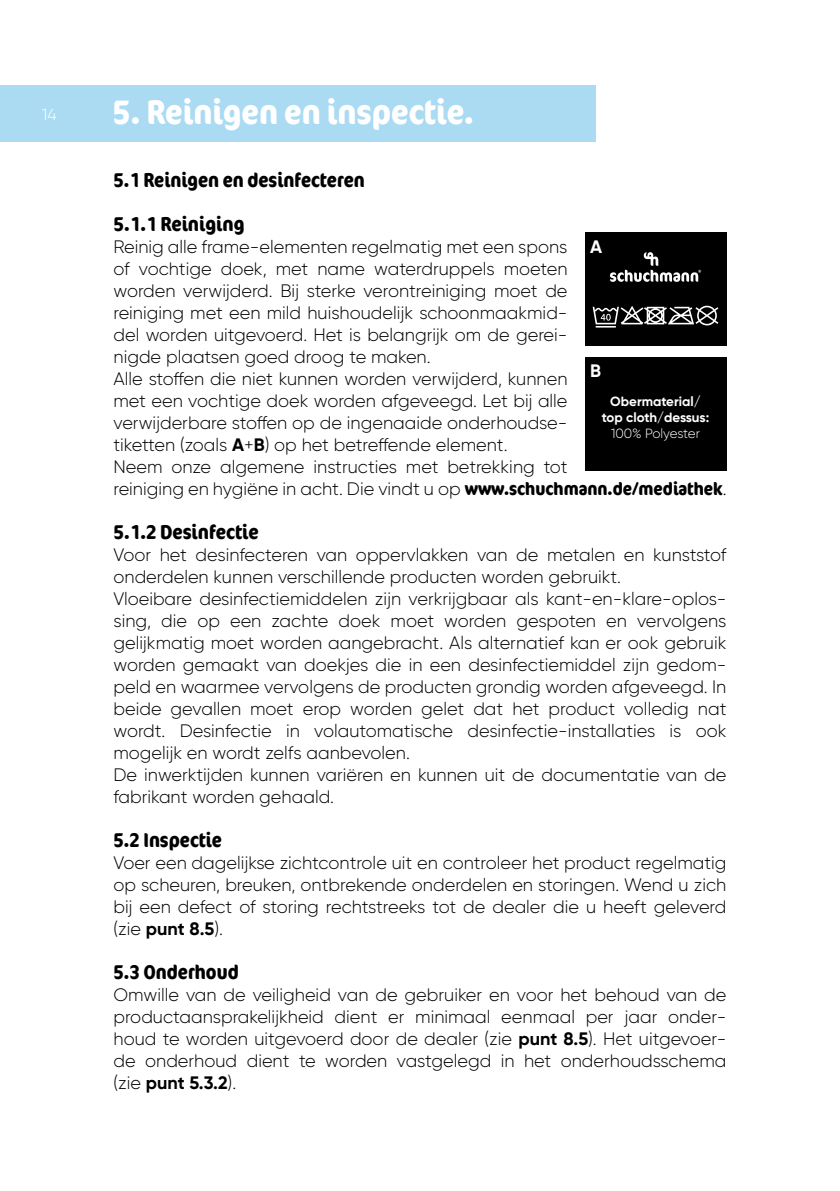
<style>
.page{position:relative;width:840px;height:1191px;background:#fff}
.page>*{position:absolute;margin:0;border:0;box-sizing:border-box;transform-origin:0 0}
.t1{font:700 condensed 34px "Cocon Offc Pro";color:#fff}
.t2{font:700 condensed 20px "Cocon Offc Pro";color:#000}
.t3{font:300 18px/22px "Gilroy";color:#000}
.t4{font:700 18px "Gilroy";color:#fff}
.t5{font:300 16px "Gilroy";color:#fff}
.t6{font:700 13.4px/16px "Gilroy";color:#fff;text-align:center}
.t7{font:300 13.4px "Gilroy";letter-spacing:-.01em;color:#fff}
.s1{font-weight:700}
.s2{font-family:"Cocon Offc Pro";font-weight:700;font-stretch:condensed}
</style>
<div class="page">
<div style="left:0;top:85px;width:595px;height:57px;background:#aadbf3"></div>
<div style="left:584px;top:232px;width:142px;height:114px;background:#000"></div>
<svg style="left:609px;top:252px;width:91px;height:30px"></svg>
<svg style="left:592px;top:306px;width:126px;height:21px"></svg>
<div style="left:584px;top:357px;width:142px;height:114px;background:#000"></div>
<p class="t5" style="left:42px;top:104px;width:16px">14</p>
<h1 class="t1" style="left:113px;top:88px;width:362px">5. Reinigen en inspectie.</h1>
<p class="t2" style="left:113px;top:165px;width:253px">5.1 Reinigen en desinfecteren</p>
<p class="t2" style="left:113px;top:209px;width:132px">5.1.1 Reiniging</p>
<p class="t3" style="left:113px;top:235px;width:614px">Reinig alle frame-elementen regelmatig met een spons<br>of vochtige doek, met name waterdruppels moeten<br>worden verwijderd. Bij sterke verontreiniging moet de<br>reiniging met een mild huishoudelijk schoonmaakmid-<br>del worden uitgevoerd. Het is belangrijk om de gerei-<br>nigde plaatsen goed droog te maken.<br>Alle stoffen die niet kunnen worden verwijderd, kunnen<br>met een vochtige doek worden afgeveegd. Let bij alle<br>verwijderbare stoffen op de ingenaaide onderhoudse-<br>tiketten (zoals <span class="s1">A</span>+<span class="s1">B</span>) op het betreffende element.<br>Neem onze algemene instructies met betrekking tot<br>reiniging en hygiëne in acht. Die vindt u op <span class="s2">www.schuchmann.de/mediathek</span>.</p>
<p class="t2" style="left:113px;top:517px;width:147px">5.1.2 Desinfectie</p>
<p class="t3" style="left:113px;top:543px;width:614px">Voor het desinfecteren van oppervlakken van de metalen en kunststof onderdelen kunnen verschillende producten worden gebruikt.<br>Vloeibare desinfectiemiddelen zijn verkrijgbaar als kant-en-klare-oplos&shy;sing, die op een zachte doek moet worden gespoten en vervolgens gelijkmatig moet worden aangebracht. Als alternatief kan er ook gebruik worden gemaakt van doekjes die in een desinfectiemiddel zijn gedom&shy;peld en waarmee vervolgens de producten grondig worden afgeveegd. In beide gevallen moet erop worden gelet dat het product volledig nat wordt. Desinfectie in volautomatische desinfectie-installaties is ook mogelijk en wordt zelfs aanbevolen.<br>De inwerktijden kunnen variëren en kunnen uit de documentatie van de fabrikant worden gehaald.</p>
<p class="t2" style="left:113px;top:825px;width:110px">5.2 Inspectie</p>
<p class="t3" style="left:113px;top:851px;width:614px;text-align:justify">Voer een dagelijkse zichtcontrole uit en controleer het product regelmatig op scheuren, breuken, ontbrekende onderdelen en storingen. Wend u zich bij een defect of storing rechtstreeks tot de dealer die u heeft geleverd (zie <span class="s1">punt 8.5</span>).</p>
<p class="t2" style="left:113px;top:957px;width:127px">5.3 Onderhoud</p>
<p class="t3" style="left:113px;top:983px;width:614px;text-align:justify">Omwille van de veiligheid van de gebruiker en voor het behoud van de productaansprakelijkheid dient er minimaal eenmaal per jaar onder&shy;houd te worden uitgevoerd door de dealer (zie <span class="s1">punt 8.5</span>). Het uitgevoer&shy;de onderhoud dient te worden vastgelegd in het onderhoudsschema (zie <span class="s1">punt 5.3.2</span>).</p>
<p class="t4" style="left:590px;top:235px;width:14px">A</p>
<p class="t4" style="left:590px;top:360px;width:12px">B</p>
<p class="t6" style="left:601px;top:393px;width:109px">Obermaterial/ top cloth/dessus:</p>
<p class="t7" style="left:610px;top:425px;width:90px">100% Polyester</p>
</div>
